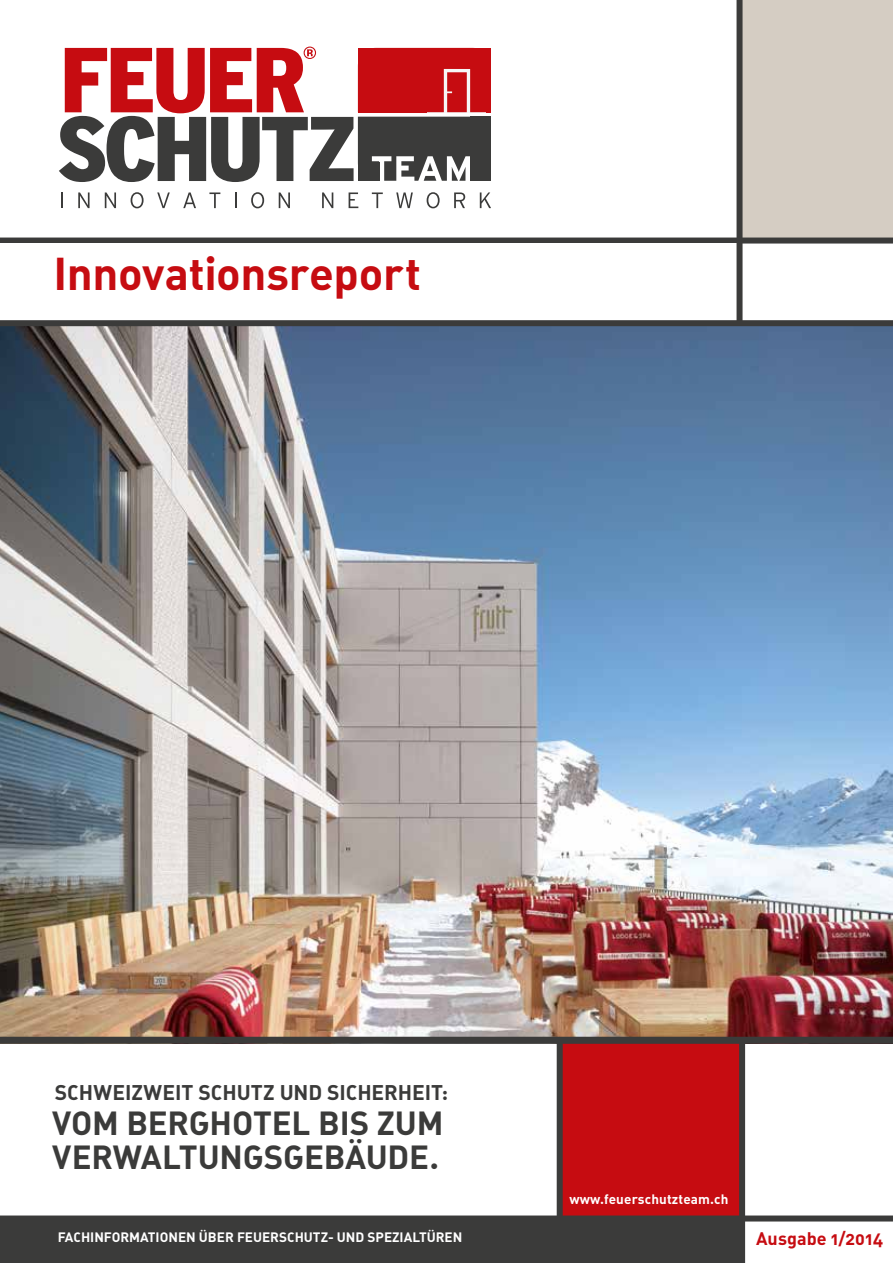
<style>
.page{position:relative;width:893px;height:1263px;background:#fff}
.page>*{position:absolute;margin:0;border:0;box-sizing:border-box;transform-origin:0 0}
.t1{font:45.3px "DIN Bold Alternate";letter-spacing:-.01em;color:#c60c11}
.t2{font:33px/34.5px "DIN Bold Alternate";letter-spacing:-.005em;color:#3b3b3a}
.t3{font:21px "DIN Bold Alternate";letter-spacing:-.005em;color:#3b3b3a}
.t4{font:18px "DIN Bold Alternate";color:#c60c11}
.t5{font:13.5px "DIN Bold Alternate";color:#fff}
</style>
<div class="page">
<img style="left:0;top:326px;width:893px;height:711px">
<div style="left:742px;top:0;width:151px;height:238px;background:#d5cdc3"></div>
<div style="left:560px;top:1042px;width:182px;height:187px;background:#c60c11"></div>
<div style="left:0;top:1218px;width:740px;height:45px;background:#3b3b3a"></div>
<div style="left:0;top:1215px;width:893px;height:6px;background:#3b3b3a"></div>
<div style="left:0;top:238px;width:893px;height:6px;background:#3b3b3a"></div>
<div style="left:739px;top:1037px;width:6px;height:226px;background:#3b3b3a"></div>
<div style="left:557px;top:1037px;width:6px;height:226px;background:#3b3b3a"></div>
<div style="left:470px;top:117px;width:21px;height:64px;background:#3b3b3a"></div>
<svg style="left:59px;top:47px;width:431px;height:135px"></svg>
<svg style="left:61px;top:192px;width:2px;height:16px"></svg>
<svg style="left:78px;top:192px;width:12px;height:16px"></svg>
<svg style="left:105px;top:192px;width:11px;height:16px"></svg>
<svg style="left:131px;top:192px;width:13px;height:16px"></svg>
<svg style="left:157px;top:192px;width:13px;height:16px"></svg>
<svg style="left:183px;top:192px;width:13px;height:16px"></svg>
<svg style="left:209px;top:192px;width:11px;height:16px"></svg>
<svg style="left:235px;top:192px;width:1px;height:16px"></svg>
<svg style="left:251px;top:192px;width:13px;height:16px"></svg>
<svg style="left:279px;top:192px;width:11px;height:16px"></svg>
<svg style="left:322px;top:192px;width:11px;height:16px"></svg>
<svg style="left:349px;top:192px;width:9px;height:16px"></svg>
<svg style="left:372px;top:192px;width:11px;height:16px"></svg>
<svg style="left:396px;top:192px;width:17px;height:16px"></svg>
<svg style="left:427px;top:192px;width:13px;height:16px"></svg>
<svg style="left:454px;top:192px;width:11px;height:16px"></svg>
<svg style="left:480px;top:192px;width:11px;height:16px"></svg>
<div style="left:0;top:1037px;width:893px;height:6px;background:#3b3b3a"></div>
<div style="left:0;top:243px;width:737px;height:81px;background:#fff"></div>
<div style="left:736px;top:0;width:6px;height:323px;background:#3b3b3a"></div>
<div style="left:0;top:1038px;width:893px;height:6px;background:#3b3b3a"></div>
<div style="left:0;top:320px;width:893px;height:6px;background:#3b3b3a"></div>
<h1 class="t1" style="left:54px;top:244px;width:369px">Innovationsreport</h1>
<h3 class="t3" style="left:55px;top:1079px;width:395px">SCHWEIZWEIT SCHUTZ UND SICHERHEIT:</h3>
<h2 class="t2" style="left:52px;top:1104px;width:393px">VOM BERGHOTEL BIS ZUM<br>VERWALTUNGSGEBÄUDE.</h2>
<p class="t5" style="left:58px;top:1228px;width:406px">FACHINFORMATIONEN ÜBER FEUERSCHUTZ- UND SPEZIALTÜREN</p>
<p class="t5" style="left:569px;top:1191px;width:161px">www.feuerschutzteam.ch</p>
<h3 class="t4" style="left:756px;top:1227px;width:129px">Ausgabe 1/2014</h3>
</div>
